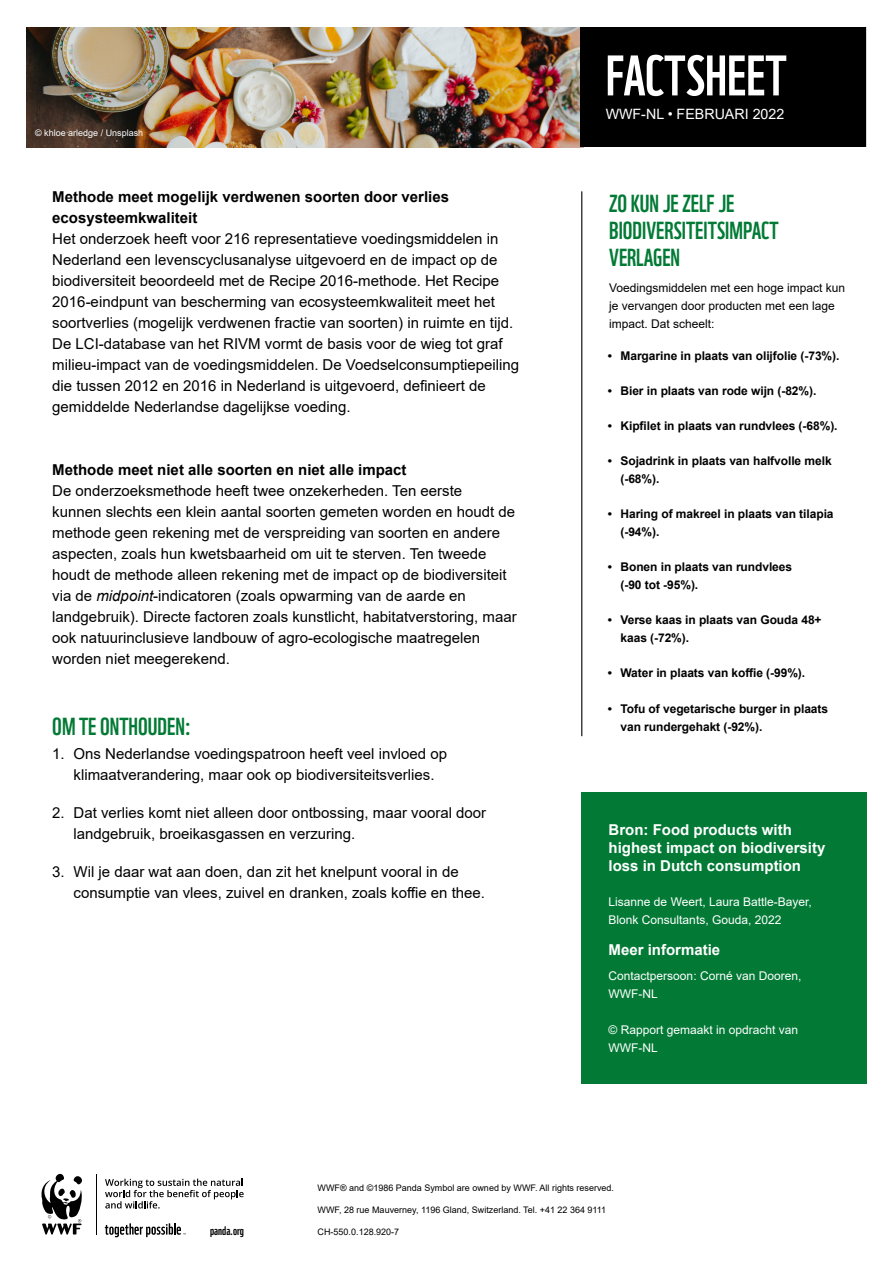
<style>
.page{position:relative;width:893px;height:1263px;background:#fff}
.page>*{position:absolute;margin:0;border:0;box-sizing:border-box;transform-origin:0 0}
.t1{font:55.5px "WWF";color:#fff}
.t2{font:24px/27px "WWF";color:#027a35}
.t3{font:15px/21px "Arial";color:#000}
.t4{font:700 15px/21px "Arial";color:#000}
.t5{font:700 15px/18px "Arial";color:#fff}
.t6{font:14.25px "Arial";color:#fff}
.t7{font:700 12px/18px "Arial";letter-spacing:-.005em;color:#000}
.t8{font:12px/18px "Arial";color:#fff}
.t9{font:12px/18px "Arial";color:#000}
.t10{font:12px "WWF";color:#000}
.t11{font:9px "Arial";color:#000}
.t12{font:9px "Arial";color:#fff}
.s1{font-style:italic}
</style>
<div class="page">
<img style="left:27px;top:28px;width:554px;height:119px">
<div style="left:581px;top:28px;width:285px;height:119px;background:#000"></div>
<hr style="left:581px;top:191px;width:1px;height:545px;background:#000">
<div style="left:581px;top:792px;width:285px;height:291px;background:#027a35"></div>
<svg style="left:105px;top:1223px;width:81px;height:14px"></svg>
<svg style="left:41px;top:1173px;width:41px;height:61px"></svg>
<hr style="left:96px;top:1174px;width:1px;height:60px;background:#000">
<svg style="left:105px;top:1179px;width:139px;height:29px"></svg>
<p class="t12" style="left:35px;top:127px;width:110px">© khloe arledge / Unsplash</p>
<p class="t4" style="left:52px;top:187px;width:398px">Methode meet mogelijk verdwenen soorten door verlies ecosysteemkwaliteit</p>
<p class="t3" style="left:52px;top:228px;width:468px">Het onderzoek heeft voor 216 representatieve voedingsmiddelen in Nederland een levenscyclusanalyse uitgevoerd en de impact op de biodiversiteit beoordeeld met de Recipe 2016-methode. Het Recipe 2016-eindpunt van bescherming van ecosysteemkwaliteit meet het soortverlies (mogelijk verdwenen fractie van soorten) in ruimte en tijd.<br>De LCI-database van het RIVM vormt de basis voor de wieg tot graf milieu-impact van de voedingsmiddelen. De Voedselconsumptiepeiling die tussen 2012 en 2016 in Nederland is uitgevoerd, definieert de gemiddelde Nederlandse dagelijkse voeding.</p>
<p class="t4" style="left:52px;top:460px;width:356px">Methode meet niet alle soorten en niet alle impact</p>
<p class="t3" style="left:52px;top:480px;width:466px">De onderzoeksmethode heeft twee onzekerheden. Ten eerste<br>kunnen slechts een klein aantal soorten gemeten worden en houdt de methode geen rekening met de verspreiding van soorten en andere aspecten, zoals hun kwetsbaarheid om uit te sterven. Ten tweede houdt de methode alleen rekening met de impact op de biodiversiteit via de <span class="s1">midpoint</span>-indicatoren (zoals opwarming van de aarde en landgebruik). Directe factoren zoals kunstlicht, habitatverstoring, maar ook natuurinclusieve landbouw of agro-ecologische maatregelen worden niet meegerekend.</p>
<h2 class="t2" style="left:52px;top:710px;width:140px">OM TE ONTHOUDEN:</h2>
<p class="t3" style="left:52px;top:743px;width:396px;text-align:center">1. Ons Nederlandse voedingspatroon heeft veel invloed op klimaatverandering, maar ook op biodiversiteitsverlies.</p>
<p class="t3" style="left:74px;top:802px;width:414px;text-indent:-21px">2. Dat verlies komt niet alleen door ontbossing, maar vooral door landgebruik, broeikasgassen en verzuring.</p>
<p class="t3" style="left:74px;top:861px;width:413px;text-indent:-21px">3. Wil je daar wat aan doen, dan zit het knelpunt vooral in de consumptie van vlees, zuivel en dranken, zoals koffie en thee.</p>
<h1 class="t1" style="left:606px;top:32px;width:182px">FACTSHEET</h1>
<p class="t6" style="left:606px;top:105px;width:180px">WWF-NL • FEBRUARI 2022</p>
<h2 class="t2" style="left:609px;top:188px;width:171px">ZO KUN JE ZELF JE<br>BIODIVERSITEITSIMPACT<br>VERLAGEN</h2>
<p class="t9" style="left:609px;top:279px;width:237px">Voedingsmiddelen met een hoge impact kun je vervangen door producten met een lage impact. Dat scheelt:</p>
<p class="t7" style="left:608px;top:347px;width:233px">• Margarine in plaats van olijfolie (-73%).</p>
<p class="t7" style="left:608px;top:382px;width:210px">• Bier in plaats van rode wijn (-82%).</p>
<p class="t7" style="left:608px;top:417px;width:231px">• Kipfilet in plaats van rundvlees (-68%).</p>
<p class="t7" style="left:620px;top:452px;width:213px;text-indent:-13px">• Sojadrink in plaats van halfvolle melk (-68%).</p>
<p class="t7" style="left:620px;top:505px;width:215px;text-indent:-13px">• Haring of makreel in plaats van tilapia (-94%).</p>
<p class="t7" style="left:620px;top:558px;width:173px;text-indent:-13px">• Bonen in plaats van rundvlees (-90 tot -95%).</p>
<p class="t7" style="left:620px;top:611px;width:203px;text-indent:-13px">• Verse kaas in plaats van Gouda 48+ kaas (-72%).</p>
<p class="t7" style="left:608px;top:664px;width:199px">• Water in plaats van koffie (-99%).</p>
<p class="t7" style="left:620px;top:699px;width:209px;text-indent:-13px">• Tofu of vegetarische burger in plaats van rundergehakt (-92%).</p>
<p class="t5" style="left:609px;top:820px;width:218px">Bron: Food products with highest impact on biodiversity loss in Dutch consumption</p>
<p class="t8" style="left:609px;top:893px;width:205px">Lisanne de Weert, Laura Battle-Bayer,<br>Blonk Consultants, Gouda, 2022</p>
<p class="t5" style="left:609px;top:941px;width:113px">Meer informatie</p>
<p class="t8" style="left:609px;top:966px;width:194px">Contactpersoon: Corné van Dooren,<br>WWF-NL</p>
<p class="t8" style="left:609px;top:1020px;width:191px">© Rapport gemaakt in opdracht van<br>WWF-NL</p>
<p class="t10" style="left:210px;top:1221px;width:35px">panda.org</p>
<p class="t11" style="left:318px;top:1182px;width:298px">WWF® and ©1986 Panda Symbol are owned by WWF. All rights reserved.</p>
<p class="t11" style="left:318px;top:1203px;width:290px">WWF, 28 rue Mauverney, 1196 Gland, Switzerland. Tel. +41 22 364 9111</p>
<p class="t11" style="left:318px;top:1225px;width:83px">CH-550.0.128.920-7</p>
</div>
